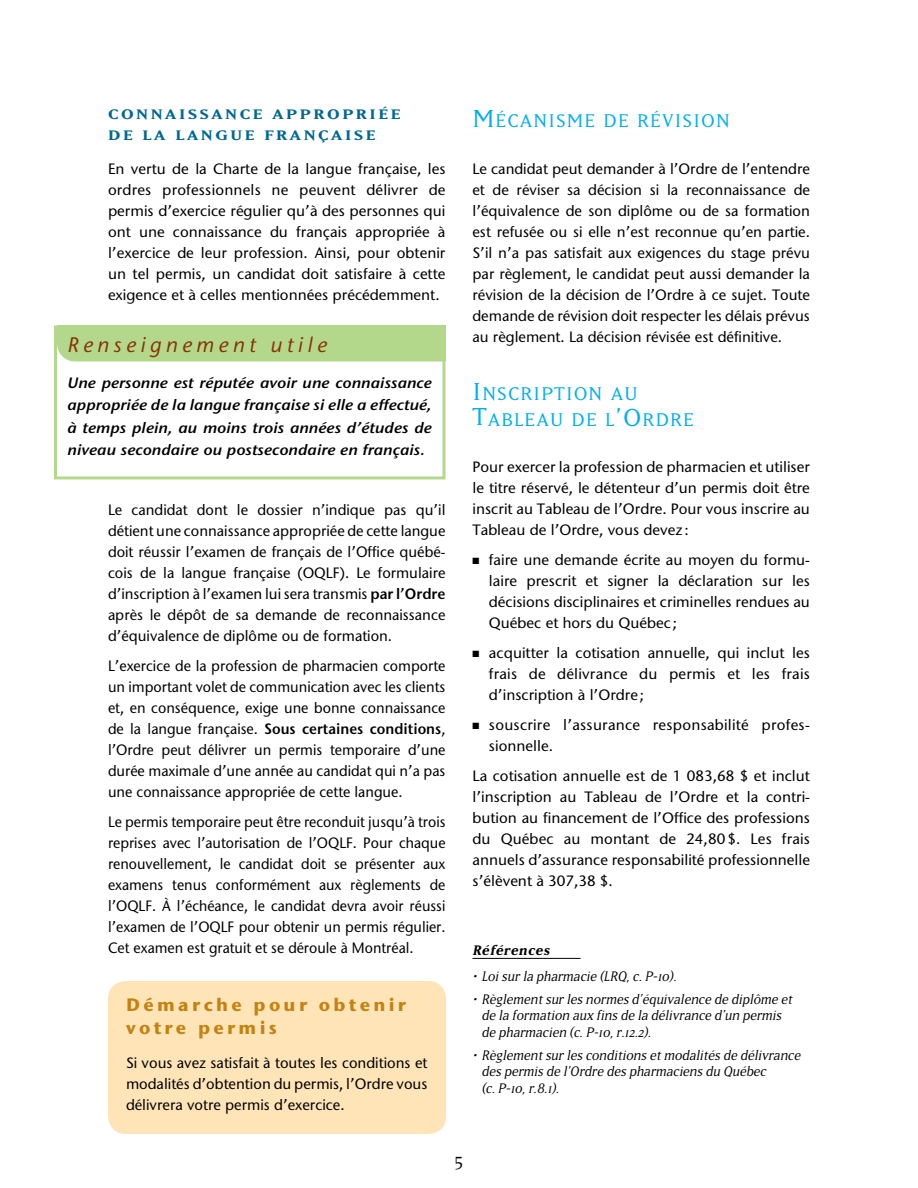
<style>
.page{position:relative;width:918px;height:1188px;background:#fff}
.page>*{position:absolute;margin:0;border:0;box-sizing:border-box;transform-origin:0 0}
.t1{font:italic 21px "Bell Stone Sans";letter-spacing:.21em;color:#893101}
.t2{font:18px/25.5px "Matrix";letter-spacing:.055em;color:#00aeef;scale:1.15 1}
.t3{font:700 18px/22.5px "Bell Stone Sans";letter-spacing:.18em;color:#c38312}
.t4{font:18px "Matrix";color:#000}
.t5{font:15px/21px "Bell Stone Sans";color:#000;text-align:justify}
.t6{font:15px/21px "Bell Stone Sans";color:#000;text-align:justify;scale:.94 1}
.t7{font:15px/21px "Bell Stone Sans";color:#000;text-align:justify;scale:.95 1}
.t8{font:italic 600 15px/22.5px "Bell Stone Sans";color:#000;text-align:justify;scale:1.08 1}
.t9{font:italic 13.5px/16.5px "Matrix";color:#000}
.t10{font:700 13.5px/21px "Matrix";letter-spacing:.15em;color:#006892;scale:1.3 1}
.t11{font:italic 700 13.5px "Matrix";color:#000}
.s1{font-weight:600}
.s2{font-size:24px}
</style>
<div class="page">
<div style="left:108px;top:981px;width:338px;height:153px;background:#ffe4b8;border-radius:18px"></div>
<div style="left:54px;top:326px;width:392px;height:153px;border:3px solid #b3d88c"></div>
<div style="left:57px;top:326px;width:389px;height:35px;background:#b3d88c"></div>
<hr style="left:472px;top:958px;width:108px;height:1px;background:#000">
<p class="t10" style="left:108px;top:103px;width:226px">CONNAISSANCE APPROPRIÉE<br>DE LA LANGUE FRANÇAISE</p>
<p class="t5" style="left:108px;top:158px;width:339px">En vertu de la Charte de la langue française, les ordres professionnels ne peuvent délivrer de permis d’exercice régulier qu’à des personnes qui ont une connaissance du français appropriée à l’exercice de leur profession. Ainsi, pour obtenir un tel permis, un candidat doit satisfaire à cette exigence et à celles mentionnées précédemment.</p>
<h1 class="t1" style="left:68px;top:332px;width:261px">Renseignement utile</h1>
<p class="t8" style="left:68px;top:371px;width:339px">Une personne est réputée avoir une connaissance appropriée de la langue française si elle a effectué, à temps plein, au moins trois années d’études de niveau secondaire ou postsecondaire en français.</p>
<p class="t5" style="left:108px;top:499px;width:339px">Le candidat dont le dossier n’indique pas qu’il détient une connaissance appropriée de cette langue doit réussir l’examen de français de l’Office québé&shy;cois de la langue française (OQLF). Le formulaire d’inscription à l’examen lui sera transmis <span class="s1">par l’Ordre </span>après le dépôt de sa demande de reconnaissance d’équivalence de diplôme ou de formation.</p>
<p class="t7" style="left:108px;top:655px;width:357px">L’exercice de la profession de pharmacien comporte un important volet de communication avec les clients et, en conséquence, exige une bonne connaissance de la langue française. <span class="s1">Sous certaines conditions</span>, l’Ordre peut délivrer un permis temporaire d’une durée maximale d’une année au candidat qui n’a pas une connaissance appropriée de cette langue.</p>
<p class="t6" style="left:108px;top:811px;width:361px">Le permis temporaire peut être reconduit jusqu’à trois reprises avec l’autorisation de l’OQLF. Pour chaque renouvellement, le candidat doit se présenter aux examens tenus conformément aux règlements de l’OQLF. À l’échéance, le candidat devra avoir réussi l’examen de l’OQLF pour obtenir un permis régulier.<br>Cet examen est gratuit et se déroule à Montréal.</p>
<p class="t3" style="left:126px;top:993px;width:282px">Démarche pour obtenir votre permis</p>
<p class="t5" style="left:126px;top:1052px;width:303px">Si vous avez satisfait à toutes les conditions et modalités d’obtention du permis, l’Ordre vous délivrera votre permis d’exercice.</p>
<p class="t2" style="left:472px;top:108px;width:225px"><span class="s2">M</span>ÉCANISME DE RÉVISION</p>
<p class="t5" style="left:472px;top:158px;width:339px">Le candidat peut demander à l’Ordre de l’entendre et de réviser sa décision si la reconnaissance de l’équivalence de son diplôme ou de sa formation est refusée ou si elle n’est reconnue qu’en partie.<br>S’il n’a pas satisfait aux exigences du stage prévu par règlement, le candidat peut aussi demander la révision de la décision de l’Ordre à ce sujet. Toute demande de révision doit respecter les délais prévus au règlement. La décision révisée est définitive.</p>
<p class="t2" style="left:472px;top:381px;width:194px"><span class="s2">I</span> NSCRIPTION AU<br><span class="s2">T</span>ABLEAU DE L<span class="s2">’O</span>RDRE</p>
<p class="t5" style="left:472px;top:456px;width:339px">Pour exercer la profession de pharmacien et utiliser le titre réservé, le détenteur d’un permis doit être inscrit au Tableau de l’Ordre. Pour vous inscrire au Tableau de l’Ordre, vous devez :</p>
<p class="t5" style="left:489px;top:549px;width:323px;text-indent:-16px">■ faire une demande écrite au moyen du formu&shy;laire prescrit et signer la déclaration sur les décisions disciplinaires et criminelles rendues au Québec et hors du Québec ;</p>
<p class="t5" style="left:489px;top:642px;width:322px;text-indent:-16px">■ acquitter la cotisation annuelle, qui inclut les frais de délivrance du permis et les frais d’inscription à l’Ordre;</p>
<p class="t5" style="left:489px;top:714px;width:322px;text-indent:-16px">■ souscrire l’assurance responsabilité profes&shy;sionnelle.</p>
<p class="t5" style="left:472px;top:765px;width:339px">La cotisation annuelle est de 1 083,68 $ et inclut l’inscription au Tableau de l’Ordre et la contri&shy;bution au financement de l’Office des professions du Québec au montant de 24,80 $. Les frais annuels d’assurance responsabilité professionnelle s’élèvent à 307,38 $.</p>
<p class="t11" style="left:472px;top:942px;width:81px">Références</p>
<p class="t9" style="left:472px;top:967px;width:208px">• Loi sur la pharmacie (LRQ, c. P-10).</p>
<p class="t9" style="left:481px;top:991px;width:315px;text-indent:-9px">• Règlement sur les normes d’équivalence de diplôme et de la - formation aux fins de la délivrance d’un permis de pharmacien (c. P‑ 10, r.12.2).</p>
<p class="t9" style="left:481px;top:1047px;width:323px;text-indent:-9px">• Règlement sur les conditions et modalités de délivrance des permis de l’Ordre des pharmaciens du Québec<br>(c. P‑ 10, r.8.1).</p>
<p class="t4" style="left:455px;top:1149px;width:10px">5</p>
</div>
